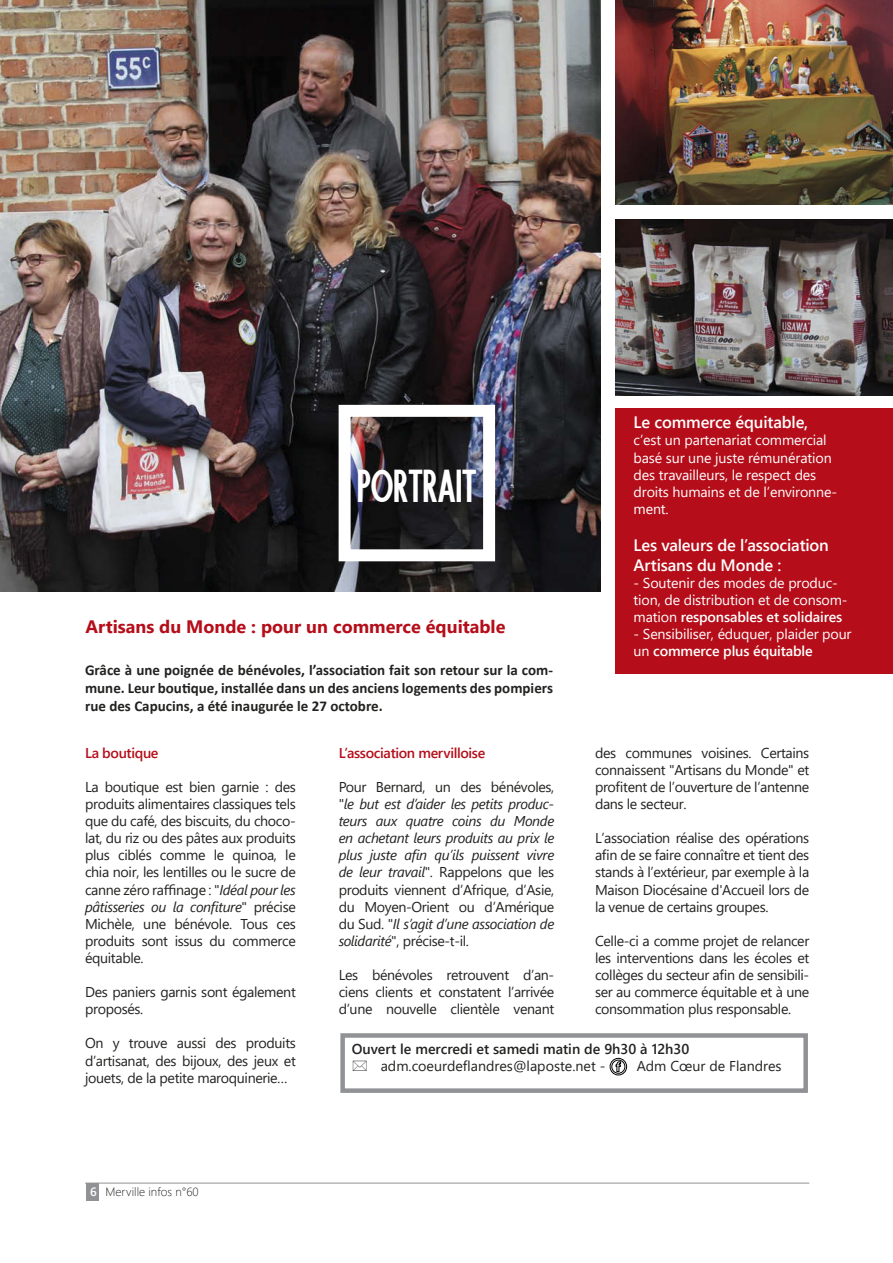
<style>
.page{position:relative;width:893px;height:1263px;background:#fff}
.page>*{position:absolute;margin:0;border:0;box-sizing:border-box;transform-origin:0 0}
.t1{font:45px "Fundamental Brigade Condensed";color:#fff}
.t2{font:700 18px "Segoe UI";color:#b50e1a}
.t3{font:600 16.5px/19.8px "Segoe UI";letter-spacing:-.01em;color:#fff}
.t4{font:700 15px/18px "Calibri";color:#222221;text-align:justify}
.t5{font:14.25px/17.1px "Segoe UI";letter-spacing:-.025em;color:#222221;text-align:justify}
.t6{font:italic 14.25px/17.1px "Segoe UI";letter-spacing:-.025em;color:#222221;text-align:justify}
.t7{font:14.25px/17.1px "Segoe UI";letter-spacing:-.01em;color:#fff}
.t8{font:14.25px "Segoe UI";color:#222221}
.t9{font:600 14.25px "Segoe UI";color:#222221}
.t10{font:600 14.25px "Segoe UI";letter-spacing:-.025em;color:#b50e1a}
.t11{font:300 12px "Segoe UI";color:#222221}
.t12{font:600 12px "Segoe UI";color:#fff}
.s1{font-weight:600}
.s2{font-style:italic}
.s3{font-style:normal}
</style>
<div class="page">
<div style="left:340px;top:1033px;width:468px;height:60px;border:4px solid #919295"></div>
<hr style="left:85px;top:1183px;width:724px;height:1px;background:#919295">
<div style="left:86px;top:1183px;width:13px;height:17px;background:#919295"></div>
<img style="left:0;top:0;width:601px;height:591px">
<div style="left:339px;top:405px;width:156px;height:156px;border:12px solid #fff"></div>
<img style="left:615px;top:0;width:278px;height:204px">
<img style="left:615px;top:219px;width:278px;height:176px">
<div style="left:615px;top:408px;width:278px;height:266px;background:#b50e1a"></div>
<svg style="left:610px;top:1058px;width:17px;height:17px"></svg>
<p class="t1" style="left:357px;top:460px;width:121px">PORTRAIT</p>
<p class="t2" style="left:85px;top:609px;width:421px">Artisans du Monde : pour un commerce équitable</p>
<p class="t4" style="left:85px;top:660px;width:469px">Grâce à une poignée de bénévoles, l’association fait son retour sur la com&shy;mune. Leur boutique, installée dans un des anciens logements des pompiers rue des Capucins, a été inaugurée le 27 octobre.</p>
<p class="t3" style="left:634px;top:411px;width:176px">Le commerce équitable,</p>
<p class="t7" style="left:634px;top:431px;width:205px">c’est un partenariat commercial basé sur une juste rémunération des travailleurs, le respect des droits humains et de l’environne&shy;ment.</p>
<p class="t3" style="left:634px;top:534px;width:197px">Les valeurs de l’association<br>Artisans du Monde :</p>
<p class="t7" style="left:634px;top:573px;width:216px">- Soutenir des modes de produc&shy;tion, de distribution et de consom&shy;mation <span class="s1">responsables et solidaires</span></p>
<p class="t7" style="left:634px;top:624px;width:219px">- Sensibiliser, éduquer, plaider pour un <span class="s1">commerce plus équitable</span></p>
<p class="t10" style="left:85px;top:739px;width:75px">La boutique</p>
<p class="t5" style="left:85px;top:777px;width:212px">La boutique est bien garnie : des produits alimentaires classiques tels que du café, des biscuits, du choco&shy;lat, du riz ou des pâtes aux produits plus ciblés comme le quinoa, le chia noir, les lentilles ou le sucre de canne zéro raffinage : "<span class="s2">Idéal pour les pâtisseries ou la confiture</span>" précise Michèle, une bénévole. Tous ces produits sont issus du commerce équitable.</p>
<p class="t5" style="left:85px;top:982px;width:212px">Des paniers garnis sont également proposés.</p>
<p class="t5" style="left:85px;top:1033px;width:212px">On y trouve aussi des produits d’artisanat, des bijoux, des jeux et jouets, de la petite maroquinerie…</p>
<p class="t12" style="left:90px;top:1180px;width:8px">6</p>
<p class="t11" style="left:106px;top:1180px;width:95px">Merville infos n°60</p>
<p class="t10" style="left:339px;top:739px;width:148px">L’association mervilloise</p>
<p class="t6" style="left:339px;top:776px;width:217px"><span class="s3">Pour Bernard, un des bénévoles, "</span>le but est d’aider les petits produc&shy;teurs aux quatre coins du Monde en achetant leurs produits au prix le plus juste afin qu’ils puissent vivre de leur travail<span class="s3">". Rappelons que les produits viennent d’Afrique, d’Asie, du Moyen-Orient ou d’Amérique du Sud. "</span>Il s’agit d’une association de solidarité<span class="s3">", précise-t-il.</span></p>
<p class="t5" style="left:339px;top:965px;width:217px">Les bénévoles retrouvent d’an&shy;ciens clients et constatent l’arrivée d’une nouvelle clientèle venant</p>
<p class="t5" style="left:595px;top:743px;width:216px">des communes voisines. Certains connaissent "Artisans du Monde" et profitent de l’ouverture de l’antenne dans le secteur.</p>
<p class="t5" style="left:595px;top:828px;width:216px">L’association réalise des opérations afin de se faire connaître et tient des stands à l’extérieur, par exemple à la Maison Diocésaine d'Accueil lors de la venue de certains groupes.</p>
<p class="t5" style="left:595px;top:931px;width:216px">Celle-ci a comme projet de relancer les interventions dans les écoles et collèges du secteur afin de sensibili&shy;ser au commerce équitable et à une consommation plus responsable.</p>
<p class="t9" style="left:352px;top:1036px;width:339px">Ouvert le mercredi et samedi matin de 9h30 à 12h30</p>
<p class="t8" style="left:381px;top:1053px;width:226px">adm.coeurdeflandres@laposte.net -</p>
<p class="t8" style="left:637px;top:1053px;width:147px">Adm Cœur de Flandres</p>
</div>
